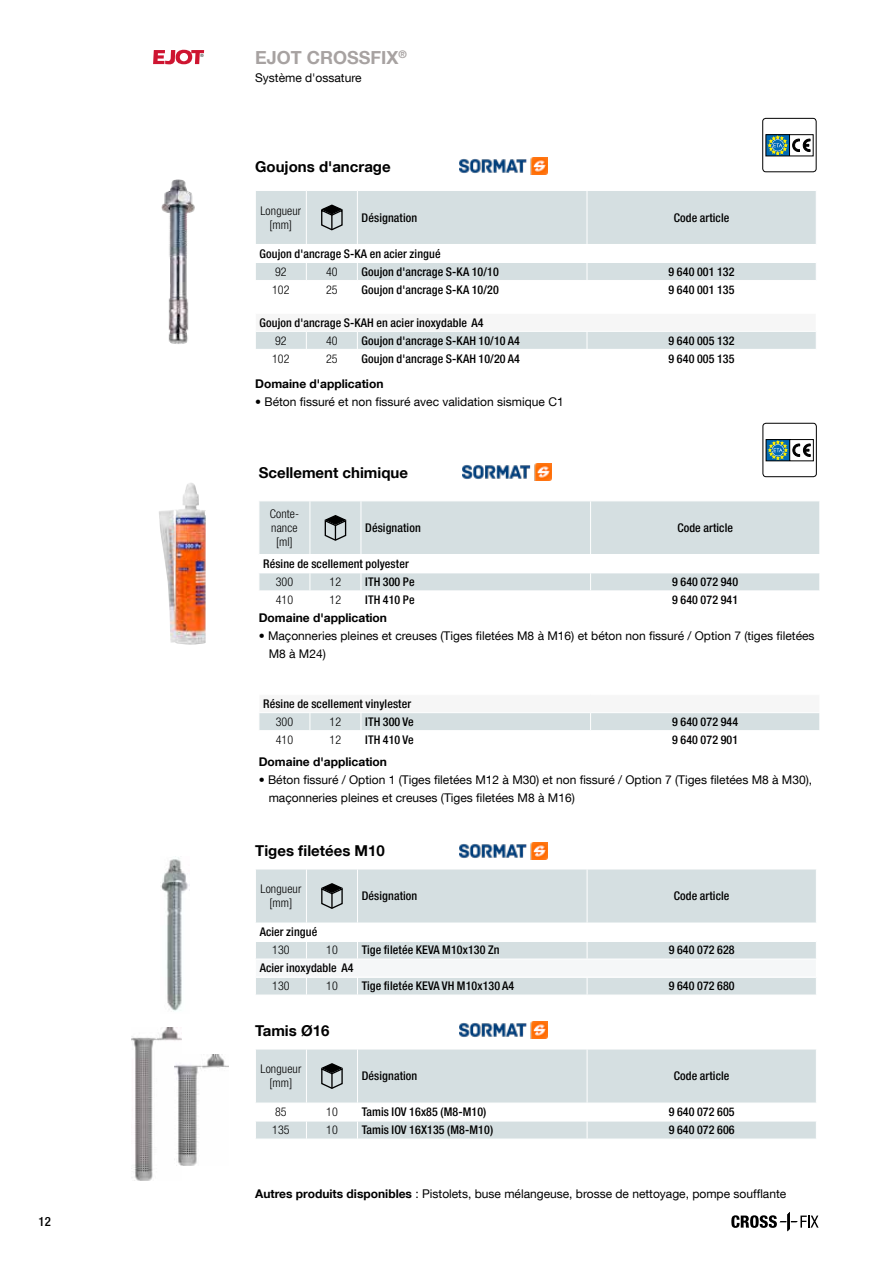
<style>
.page{position:relative;width:893px;height:1263px;background:#fff}
.page>*{position:absolute;margin:0;border:0;box-sizing:border-box;transform-origin:0 0}
.t1{font:700 18px "Helvetica Neue LT Com";color:#a7a2a1}
.t2{font:700 15px "Helvetica Neue LT Com";color:#000}
.t3{font:500 condensed 12.75px "Helvetica Neue LT Com";color:#000}
.t4{font:500 condensed 12px "Helvetica Neue LT Com";letter-spacing:.01em;color:#000}
.t5{font:12px/18px "Helvetica Neue LT Com";color:#000}
.t6{font:300 condensed 12px/14.2px "Helvetica Neue LT Com";letter-spacing:.01em;color:#000;text-align:center}
.t7{font:700 12px "Helvetica Neue LT Com";color:#000}
.s1{font-weight:700}
</style>
<div class="page">
<svg style="left:153px;top:50px;width:51px;height:14px"></svg>
<svg style="left:731px;top:1212px;width:88px;height:19px"></svg>
<img style="left:463px;top:463px;width:88px;height:17px">
<div style="left:256px;top:191px;width:560px;height:53px;background:#d5dfe1"></div>
<hr style="left:306px;top:191px;width:1px;height:53px;background:#fff">
<hr style="left:357px;top:191px;width:1px;height:53px;background:#fff">
<hr style="left:587px;top:191px;width:1px;height:53px;background:#fff">
<div style="left:256px;top:263px;width:560px;height:17px;background:#d5dfe1"></div>
<svg style="left:323px;top:205px;width:18px;height:9px"></svg>
<div style="left:322px;top:205px;width:20px;height:9px;border:1px solid #000;border-radius:50%"></div>
<svg style="left:320px;top:208px;width:23px;height:23px"></svg>
<div style="left:256px;top:332px;width:560px;height:17px;background:#d5dfe1"></div>
<img style="left:161px;top:179px;width:34px;height:165px">
<img style="left:459px;top:157px;width:88px;height:17px">
<div style="left:260px;top:501px;width:559px;height:53px;background:#d5dfe1"></div>
<hr style="left:310px;top:501px;width:1px;height:53px;background:#fff">
<hr style="left:361px;top:501px;width:1px;height:53px;background:#fff">
<hr style="left:590px;top:501px;width:1px;height:53px;background:#fff">
<svg style="left:259px;top:573px;width:561px;height:18px;background:#d7e0e2"></svg>
<svg style="left:326px;top:516px;width:19px;height:8px"></svg>
<div style="left:326px;top:515px;width:19px;height:10px;border:1px solid #000;border-radius:50%"></div>
<svg style="left:324px;top:519px;width:23px;height:23px"></svg>
<div style="left:259px;top:713px;width:561px;height:17px;background:#d5dfe1"></div>
<img style="left:159px;top:483px;width:47px;height:162px">
<div style="left:256px;top:870px;width:560px;height:125px;background:#d5dfe1"></div>
<div style="left:255px;top:923px;width:561px;height:18px;background:#fff"></div>
<div style="left:255px;top:959px;width:561px;height:18px;background:#f5f7f8"></div>
<hr style="left:306px;top:869px;width:1px;height:54px;background:#fff">
<hr style="left:357px;top:869px;width:1px;height:54px;background:#fff">
<hr style="left:587px;top:869px;width:1px;height:54px;background:#fff">
<hr style="left:255px;top:941px;width:51px;height:1px;background:#fff">
<hr style="left:306px;top:941px;width:51px;height:1px;background:#fff">
<svg style="left:306px;top:942px;width:1px;height:17px"></svg>
<hr style="left:357px;top:941px;width:230px;height:1px;background:#fff">
<svg style="left:357px;top:942px;width:1px;height:17px"></svg>
<hr style="left:587px;top:941px;width:230px;height:1px;background:#fff">
<svg style="left:587px;top:942px;width:1px;height:17px"></svg>
<hr style="left:255px;top:959px;width:51px;height:1px;background:#fff">
<hr style="left:306px;top:959px;width:51px;height:1px;background:#fff">
<hr style="left:357px;top:959px;width:230px;height:1px;background:#fff">
<hr style="left:587px;top:959px;width:230px;height:1px;background:#fff">
<hr style="left:255px;top:977px;width:51px;height:1px;background:#fff">
<hr style="left:306px;top:977px;width:51px;height:1px;background:#fff">
<svg style="left:306px;top:978px;width:1px;height:17px"></svg>
<hr style="left:357px;top:977px;width:230px;height:1px;background:#fff">
<svg style="left:357px;top:978px;width:1px;height:17px"></svg>
<hr style="left:587px;top:977px;width:230px;height:1px;background:#fff">
<svg style="left:587px;top:978px;width:1px;height:17px"></svg>
<svg style="left:323px;top:884px;width:18px;height:8px"></svg>
<div style="left:322px;top:883px;width:20px;height:10px;border:1px solid #000;border-radius:50%"></div>
<svg style="left:320px;top:887px;width:23px;height:23px"></svg>
<div style="left:256px;top:1050px;width:560px;height:53px;background:#d5dfe1"></div>
<hr style="left:306px;top:1049px;width:1px;height:54px;background:#fff">
<hr style="left:357px;top:1049px;width:1px;height:54px;background:#fff">
<hr style="left:587px;top:1049px;width:1px;height:54px;background:#fff">
<svg style="left:256px;top:1121px;width:560px;height:18px;background:#d7e0e2"></svg>
<svg style="left:323px;top:1064px;width:18px;height:8px"></svg>
<div style="left:322px;top:1063px;width:20px;height:10px;border:1px solid #000;border-radius:50%"></div>
<svg style="left:320px;top:1067px;width:23px;height:23px"></svg>
<img style="left:131px;top:1028px;width:50px;height:152px">
<img style="left:175px;top:1054px;width:54px;height:111px">
<img style="left:459px;top:842px;width:88px;height:17px">
<img style="left:161px;top:856px;width:27px;height:155px">
<img style="left:459px;top:1021px;width:88px;height:17px">
<div style="left:762px;top:118px;width:54px;height:54px;border:1px solid #000;border-radius:3px"></div>
<svg style="left:766px;top:134px;width:47px;height:22px"></svg>
<div style="left:763px;top:423px;width:54px;height:54px;border:1px solid #000;border-radius:3px"></div>
<svg style="left:766px;top:439px;width:48px;height:22px"></svg>
<p class="t3" style="left:39px;top:1214px;width:14px">12</p>
<h1 class="t1" style="left:255px;top:46px;width:153px">EJOT CROSSFIX<sup>®</sup></h1>
<p class="t5" style="left:255px;top:69px;width:108px">Système d'ossature</p>
<p class="t2" style="left:255px;top:157px;width:137px">Goujons d'ancrage</p>
<p class="t6" style="left:260px;top:203px;width:42px">Longueur [mm]</p>
<p class="t4" style="left:362px;top:210px;width:57px">Désignation</p>
<p class="t4" style="left:674px;top:210px;width:57px">Code article</p>
<p class="t4" style="left:260px;top:246px;width:183px">Goujon d'ancrage S-KA en acier zingué</p>
<p class="t6" style="left:275px;top:264px;width:13px">92</p>
<p class="t6" style="left:326px;top:264px;width:13px">40</p>
<p class="t4" style="left:362px;top:264px;width:139px">Goujon d'ancrage S-KA 10/10</p>
<p class="t4" style="left:669px;top:264px;width:67px">9 640 001 132</p>
<p class="t6" style="left:272px;top:282px;width:19px">102</p>
<p class="t6" style="left:326px;top:282px;width:13px">25</p>
<p class="t4" style="left:362px;top:282px;width:139px">Goujon d'ancrage S-KA 10/20</p>
<p class="t4" style="left:669px;top:282px;width:67px">9 640 001 135</p>
<p class="t4" style="left:260px;top:315px;width:226px">Goujon d'ancrage S-KAH en acier inoxydable A4</p>
<p class="t6" style="left:275px;top:333px;width:13px">92</p>
<p class="t6" style="left:326px;top:333px;width:13px">40</p>
<p class="t4" style="left:362px;top:333px;width:160px">Goujon d'ancrage S-KAH 10/10 A4</p>
<p class="t4" style="left:669px;top:333px;width:67px">9 640 005 132</p>
<p class="t6" style="left:272px;top:351px;width:19px">102</p>
<p class="t6" style="left:326px;top:351px;width:13px">25</p>
<p class="t4" style="left:362px;top:351px;width:160px">Goujon d'ancrage S-KAH 10/20 A4</p>
<p class="t4" style="left:669px;top:351px;width:67px">9 640 005 135</p>
<p class="t7" style="left:255px;top:376px;width:130px">Domaine d'application</p>
<p class="t5" style="left:255px;top:393px;width:310px">• Béton fissuré et non fissuré avec validation sismique C1</p>
<p class="t2" style="left:259px;top:463px;width:151px">Scellement chimique</p>
<p class="t6" style="left:270px;top:506px;width:31px">Conte&shy;nance [ml]</p>
<p class="t4" style="left:365px;top:521px;width:57px">Désignation</p>
<p class="t4" style="left:677px;top:521px;width:57px">Code article</p>
<p class="t4" style="left:263px;top:557px;width:147px">Résine de scellement polyester</p>
<p class="t6" style="left:276px;top:575px;width:19px">300</p>
<p class="t6" style="left:330px;top:575px;width:13px">12</p>
<p class="t4" style="left:365px;top:575px;width:51px">ITH 300 Pe</p>
<p class="t4" style="left:672px;top:575px;width:67px">9 640 072 940</p>
<p class="t6" style="left:276px;top:593px;width:19px">410</p>
<p class="t6" style="left:330px;top:593px;width:13px">12</p>
<p class="t4" style="left:365px;top:593px;width:51px">ITH 410 Pe</p>
<p class="t4" style="left:672px;top:593px;width:67px">9 640 072 941</p>
<p class="t7" style="left:259px;top:610px;width:130px">Domaine d'application</p>
<p class="t5" style="left:269px;top:627px;width:547px;text-indent:-10px">• Maçonneries pleines et creuses (Tiges filetées M8 à M16) et béton non fissuré / Option 7 (tiges filetées<br>M8 à M24)</p>
<p class="t4" style="left:263px;top:696px;width:150px">Résine de scellement vinylester</p>
<p class="t6" style="left:276px;top:714px;width:19px">300</p>
<p class="t6" style="left:330px;top:714px;width:13px">12</p>
<p class="t4" style="left:365px;top:714px;width:50px">ITH 300 Ve</p>
<p class="t4" style="left:672px;top:714px;width:67px">9 640 072 944</p>
<p class="t6" style="left:276px;top:732px;width:19px">410</p>
<p class="t6" style="left:330px;top:732px;width:13px">12</p>
<p class="t4" style="left:365px;top:732px;width:50px">ITH 410 Ve</p>
<p class="t4" style="left:672px;top:732px;width:67px">9 640 072 901</p>
<p class="t7" style="left:259px;top:754px;width:130px">Domaine d'application</p>
<p class="t5" style="left:269px;top:771px;width:545px;text-indent:-10px">• Béton fissuré / Option 1 (Tiges filetées M12 à M30) et non fissuré / Option 7 (Tiges filetées M8 à M30), maçonneries pleines et creuses (Tiges filetées M8 à M16)</p>
<p class="t2" style="left:255px;top:841px;width:131px">Tiges filetées M10</p>
<p class="t6" style="left:260px;top:882px;width:42px">Longueur [mm]</p>
<p class="t4" style="left:362px;top:889px;width:57px">Désignation</p>
<p class="t4" style="left:674px;top:889px;width:57px">Code article</p>
<p class="t4" style="left:260px;top:925px;width:59px">Acier zingué</p>
<p class="t6" style="left:272px;top:943px;width:19px">130</p>
<p class="t6" style="left:326px;top:943px;width:13px">10</p>
<p class="t4" style="left:362px;top:943px;width:139px">Tige filetée KEVA M10x130 Zn</p>
<p class="t4" style="left:669px;top:943px;width:67px">9 640 072 628</p>
<p class="t4" style="left:260px;top:961px;width:95px">Acier inoxydable A4</p>
<p class="t6" style="left:272px;top:979px;width:19px">130</p>
<p class="t6" style="left:326px;top:979px;width:13px">10</p>
<p class="t4" style="left:362px;top:979px;width:154px">Tige filetée KEVA VH M10x130 A4</p>
<p class="t4" style="left:669px;top:979px;width:67px">9 640 072 680</p>
<p class="t2" style="left:255px;top:1021px;width:76px">Tamis Ø16</p>
<p class="t6" style="left:260px;top:1062px;width:42px">Longueur [mm]</p>
<p class="t4" style="left:362px;top:1069px;width:57px">Désignation</p>
<p class="t4" style="left:674px;top:1069px;width:57px">Code article</p>
<p class="t6" style="left:275px;top:1105px;width:13px">85</p>
<p class="t6" style="left:326px;top:1105px;width:13px">10</p>
<p class="t4" style="left:362px;top:1105px;width:126px">Tamis IOV 16x85 (M8-M10)</p>
<p class="t4" style="left:669px;top:1105px;width:67px">9 640 072 605</p>
<p class="t6" style="left:272px;top:1123px;width:19px">135</p>
<p class="t6" style="left:326px;top:1123px;width:13px">10</p>
<p class="t4" style="left:362px;top:1123px;width:133px">Tamis IOV 16X135 (M8-M10)</p>
<p class="t4" style="left:669px;top:1123px;width:67px">9 640 072 606</p>
<p class="t5" style="left:255px;top:1185px;width:532px"><span class="s1">Autres produits disponibles</span> : Pistolets, buse mélangeuse, brosse de nettoyage, pompe soufflante</p>
</div>
